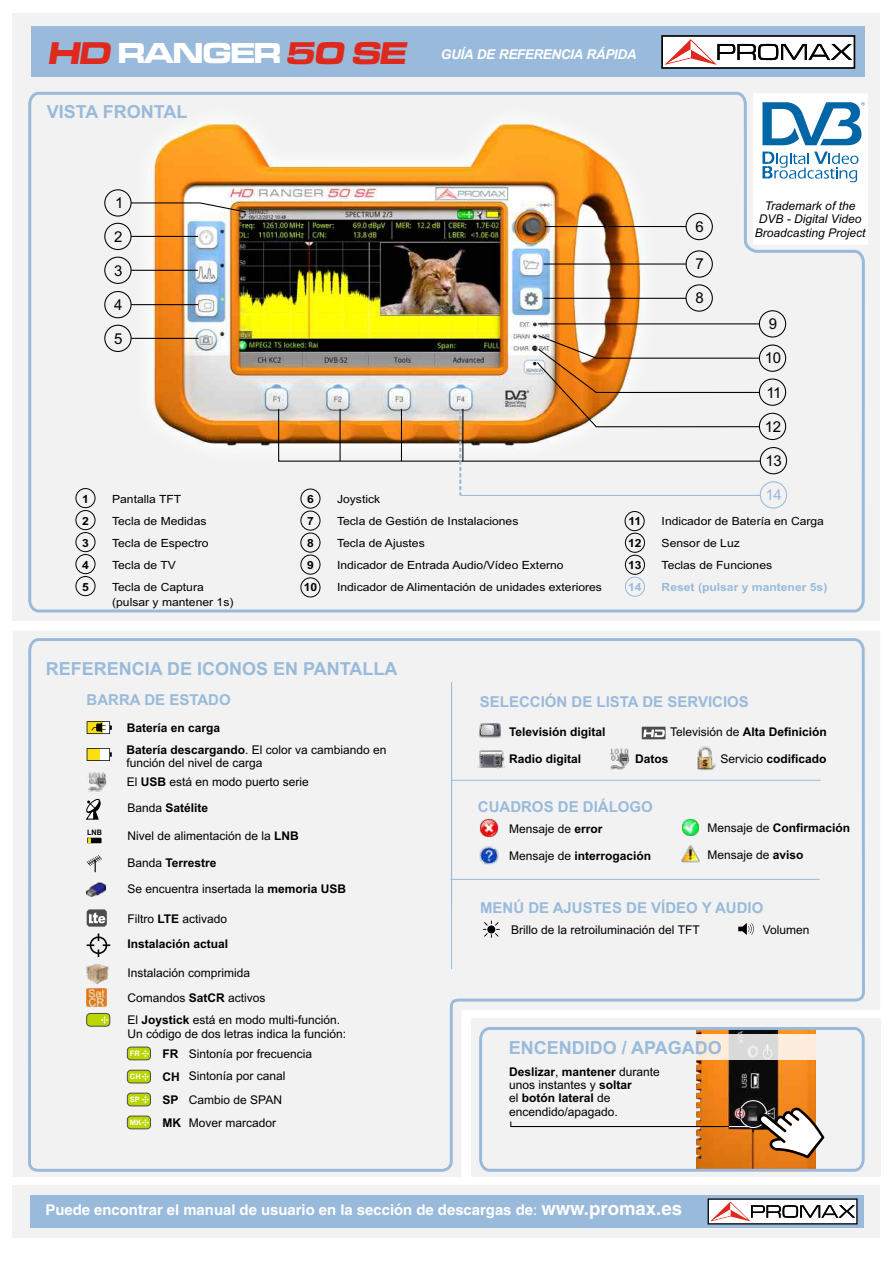
<style>
.page{position:relative;width:893px;height:1263px;background:#fff}
.page>*{position:absolute;margin:0;border:0;box-sizing:border-box;transform-origin:0 0}
.t1{font:italic 32.7px "Microgramma D Bold Exte";color:#de291c}
.t2{font:700 18px "Arial";color:#99badb}
.t3{font:700 15px "Arial";color:#99badb}
.t4{font:15px "Arial";letter-spacing:-.03em;color:#000}
.t5{font:15px "Arial";color:#99badb}
.t6{font:700 14.85px "Switzerland";color:#fff}
.t7{font:italic 700 13.5px "Arial";letter-spacing:-.03em;color:#fff}
.t8{font:12px/13.4px "Arial";color:#000}
.t9{font:700 12px/21.3px "Arial";color:#000}
.t10{font:italic 12px/13.4px "Arial";color:#000;text-align:center}
.t11{font:11.25px/22px "Arial";color:#000;scale:1.08 1}
.t12{font:700 11.25px "Arial";color:#99badb;scale:1.08 1}
.t13{font:700 11.25px/22px "Arial";color:#000;text-align:justify;scale:1.08 1}
.t14{font:700 7.65px "Arial";color:#000;scale:.96 1}
.t15{font:700 7.5px "Arial";color:#fff}
.s1{font-style:normal;font-size:30px;color:#fff}
.s2{font-weight:400}
.s3{font-weight:700}
.s4{font-family:"Switzerland Plain";font-weight:400}
.s5{font-size:18.6px}
</style>
<div class="page">
<div style="left:13px;top:1184px;width:867px;height:53px;background:#f2f2f2"></div>
<div style="left:13px;top:631px;width:867px;height:546px;background:#f2f2f2"></div>
<div style="left:13px;top:13px;width:867px;height:608px;background:#f2f2f2"></div>
<div style="left:27px;top:637px;width:839px;height:536px;background:#f2f2f2"></div>
<div style="left:30px;top:1195px;width:833px;height:33px;background:#99badb"></div>
<hr style="left:451px;top:682px;width:1px;height:287px;background:#99badb">
<img style="left:478px;top:718px;width:23px;height:22px">
<img style="left:478px;top:745px;width:27px;height:25px">
<img style="left:608px;top:747px;width:26px;height:24px">
<img style="left:692px;top:747px;width:26px;height:24px">
<svg style="left:642px;top:727px;width:24px;height:12px"></svg>
<svg style="left:643px;top:730px;width:22px;height:7px"></svg>
<img style="left:683px;top:819px;width:16px;height:16px">
<img style="left:480px;top:846px;width:18px;height:18px">
<img style="left:681px;top:845px;width:19px;height:18px">
<img style="left:480px;top:819px;width:18px;height:18px">
<svg style="left:483px;top:921px;width:17px;height:17px"></svg>
<svg style="left:738px;top:923px;width:16px;height:12px"></svg>
<svg style="left:87px;top:721px;width:25px;height:13px"></svg>
<svg style="left:87px;top:748px;width:25px;height:13px"></svg>
<img style="left:87px;top:771px;width:22px;height:22px">
<svg style="left:85px;top:798px;width:16px;height:21px"></svg>
<svg style="left:87px;top:855px;width:15px;height:17px"></svg>
<img style="left:87px;top:882px;width:19px;height:18px">
<svg style="left:87px;top:909px;width:20px;height:18px"></svg>
<svg style="left:87px;top:933px;width:23px;height:24px"></svg>
<div style="left:86px;top:1013px;width:24px;height:13px;background:#bad600;border:1px solid #4f4d42;border-radius:4px"></div>
<svg style="left:101px;top:1016px;width:8px;height:8px"></svg>
<img style="left:87px;top:989px;width:19px;height:17px">
<img style="left:87px;top:963px;width:21px;height:22px">
<div style="left:127px;top:1047px;width:24px;height:13px;background:#bad600;border:1px solid #4f4d42;border-radius:4px"></div>
<svg style="left:142px;top:1050px;width:7px;height:7px"></svg>
<div style="left:127px;top:1070px;width:24px;height:13px;background:#bad600;border:1px solid #4f4d42;border-radius:4px"></div>
<svg style="left:142px;top:1073px;width:7px;height:7px"></svg>
<div style="left:127px;top:1093px;width:24px;height:13px;background:#bad600;border:1px solid #4f4d42;border-radius:4px"></div>
<svg style="left:142px;top:1096px;width:7px;height:7px"></svg>
<div style="left:127px;top:1116px;width:24px;height:13px;background:#bad600;border:1px solid #4f4d42;border-radius:4px"></div>
<svg style="left:142px;top:1119px;width:7px;height:7px"></svg>
<svg style="left:707px;top:1198px;width:151px;height:27px;background:#bdb7b8"></svg>
<svg style="left:86px;top:836px;width:17px;height:8px"></svg>
<svg style="left:478px;top:1025px;width:388px;height:148px"></svg>
<div style="left:32px;top:26px;width:833px;height:51px;background:#99badb"></div>
<svg style="left:661px;top:35px;width:195px;height:34px;background:#c1b9b9"></svg>
<img style="left:28px;top:91px;width:838px;height:522px">
<h1 class="t1" style="left:48px;top:38px;width:364px">HD <span class="s1">RANGER</span> 50 SE</h1>
<p class="t7" style="left:441px;top:50px;width:197px">GUÍA DE REFERENCIA RÁPIDA</p>
<h2 class="t2" style="left:47px;top:105px;width:142px">VISTA FRONTAL</h2>
<p class="t4" style="left:115px;top:197px;width:10px">1</p>
<p class="t4" style="left:114px;top:231px;width:10px">2</p>
<p class="t4" style="left:114px;top:265px;width:10px">3</p>
<p class="t4" style="left:114px;top:299px;width:10px">4</p>
<p class="t4" style="left:114px;top:333px;width:10px">5</p>
<p class="t13" style="left:82px;top:489px;width:8px">1<br>2<br>3<br>4<br>5</p>
<p class="t13" style="left:304px;top:489px;width:14px;text-align:left">6<br>7<br>8<br>9<br>10</p>
<p class="t11" style="left:112px;top:489px;width:91px">Pantalla TFT<br>Tecla de Medidas<br>Tecla de Espectro<br>Tecla de TV<br>Tecla de Captura</p>
<p class="t11" style="left:337px;top:489px;width:247px">Joystick<br>Tecla de Gestión de Instalaciones<br>Tecla de Ajustes<br>Indicador de Entrada Audio/Vídeo Externo<br>Indicador de Alimentación de unidades exteriores</p>
<p class="t11" style="left:112px;top:592px;width:114px">(pulsar y mantener 1s)</p>
<p class="t13" style="left:628px;top:511px;width:14px">11<br>12<br>13</p>
<p class="t12" style="left:628px;top:583px;width:14px">14</p>
<p class="t4" style="left:695px;top:221px;width:10px">6</p>
<p class="t4" style="left:695px;top:258px;width:10px">7</p>
<p class="t4" style="left:695px;top:292px;width:10px">8</p>
<p class="t10" style="left:755px;top:200px;width:112px">Trademark of the<br>DVB - Digital Video<br>Broadcasting Project</p>
<p class="t4" style="left:769px;top:318px;width:10px">9</p>
<p class="t4" style="left:765px;top:353px;width:18px">10</p>
<p class="t4" style="left:766px;top:387px;width:17px">11</p>
<p class="t4" style="left:765px;top:421px;width:18px">12</p>
<p class="t4" style="left:766px;top:455px;width:18px">13</p>
<p class="t5" style="left:766px;top:489px;width:18px">14</p>
<p class="t11" style="left:662px;top:511px;width:152px">Indicador de Batería en Carga<br>Sensor de Luz<br>Teclas de Funciones</p>
<p class="t12" style="left:662px;top:582px;width:155px">Reset (pulsar y mantener 5s)</p>
<h2 class="t2" style="left:46px;top:662px;width:353px">REFERENCIA DE ICONOS EN PANTALLA</h2>
<p class="t3" style="left:87px;top:694px;width:146px">BARRA DE ESTADO</p>
<p class="t3" style="left:480px;top:696px;width:270px">SELECCIÓN DE LISTA DE SERVICIOS</p>
<p class="t9" style="left:509px;top:722px;width:98px">Televisión digital</p>
<p class="t9" style="left:509px;top:749px;width:74px">Radio digital</p>
<p class="t9" style="left:126px;top:719px;width:262px">Batería en carga<br>Batería descargando<span class="s2">. El color va cambiando en</span></p>
<p class="t8" style="left:126px;top:755px;width:184px;line-height:18.8px">función del nivel de carga<br>El <span class="s3">USB</span> está en modo puerto serie</p>
<p class="t9" style="left:127px;top:798px;width:82px"><span class="s2">Banda</span> Satélite</p>
<p class="t9" style="left:670px;top:722px;width:158px"><span class="s2">Televisión de</span> Alta Definición</p>
<p class="t9" style="left:635px;top:749px;width:35px">Datos</p>
<p class="t9" style="left:721px;top:749px;width:108px"><span class="s2">Servicio</span> codificado</p>
<p class="t3" style="left:478px;top:801px;width:177px">CUADROS DE DIÁLOGO</p>
<p class="t8" style="left:509px;top:823px;width:95px">Mensaje de <span class="s3">error</span></p>
<p class="t9" style="left:707px;top:818px;width:144px"><span class="s2">Mensaje de</span> Confirmación</p>
<p class="t9" style="left:509px;top:846px;width:144px"><span class="s2">Mensaje de</span> interrogación</p>
<p class="t8" style="left:707px;top:849px;width:98px">Mensaje de <span class="s3">aviso</span></p>
<p class="t3" style="left:480px;top:902px;width:285px">MENÚ DE AJUSTES DE VÍDEO Y AUDIO</p>
<p class="t8" style="left:511px;top:924px;width:190px">Brillo de la retroiluminación del TFT</p>
<p class="t8" style="left:763px;top:924px;width:48px">Volumen</p>
<p class="t14" style="left:87px;top:830px;width:17px">LNB</p>
<p class="t8" style="left:127px;top:830px;width:173px">Nivel de alimentación de la <span class="s3">LNB</span></p>
<p class="t8" style="left:127px;top:850px;width:220px;line-height:26.2px">Banda <span class="s3">Terrestre<br></span>Se encuentra insertada la <span class="s3">memoria USB</span></p>
<p class="t9" style="left:127px;top:907px;width:102px;line-height:25.8px"><span class="s2">Filtro</span> LTE <span class="s2">activado<br></span>Instalación actual</p>
<p class="t8" style="left:127px;top:967px;width:124px">Instalación comprimida</p>
<p class="t8" style="left:127px;top:992px;width:140px">Comandos <span class="s3">SatCR</span> activos</p>
<p class="t8" style="left:127px;top:1014px;width:220px">El <span class="s3">Joystick</span> está en modo multi-función.<br>Un código de dos letras indica la función:</p>
<p class="t15" style="left:130px;top:1051px;width:12px">FR</p>
<p class="t8" style="left:163px;top:1048px;width:151px"><span class="s3">FR</span> Sintonía por frecuencia</p>
<p class="t15" style="left:130px;top:1074px;width:12px">CH</p>
<p class="t8" style="left:163px;top:1071px;width:124px"><span class="s3">CH</span> Sintonía por canal</p>
<p class="t15" style="left:130px;top:1097px;width:12px">SP</p>
<p class="t8" style="left:163px;top:1094px;width:121px"><span class="s3">SP</span> Cambio de SPAN</p>
<p class="t15" style="left:130px;top:1120px;width:13px">MK</p>
<p class="t8" style="left:163px;top:1117px;width:115px"><span class="s3">MK</span> Mover marcador</p>
<h2 class="t2" style="left:509px;top:1041px;width:215px">ENCENDIDO / APAGADO</h2>
<p class="t8" style="left:509px;top:1066px;width:152px"><span class="s3">Deslizar</span>, <span class="s3">mantener</span> durante unos instantes y <span class="s3">soltar<br></span>el <span class="s3">botón lateral</span> de encendido/apagado.</p>
<p class="t6" style="left:45px;top:1204px;width:638px">Puede encontrar el manual de usuario en la sección de descargas de<span class="s4">:</span> <span class="s5">www.promax.es</span></p>
</div>
